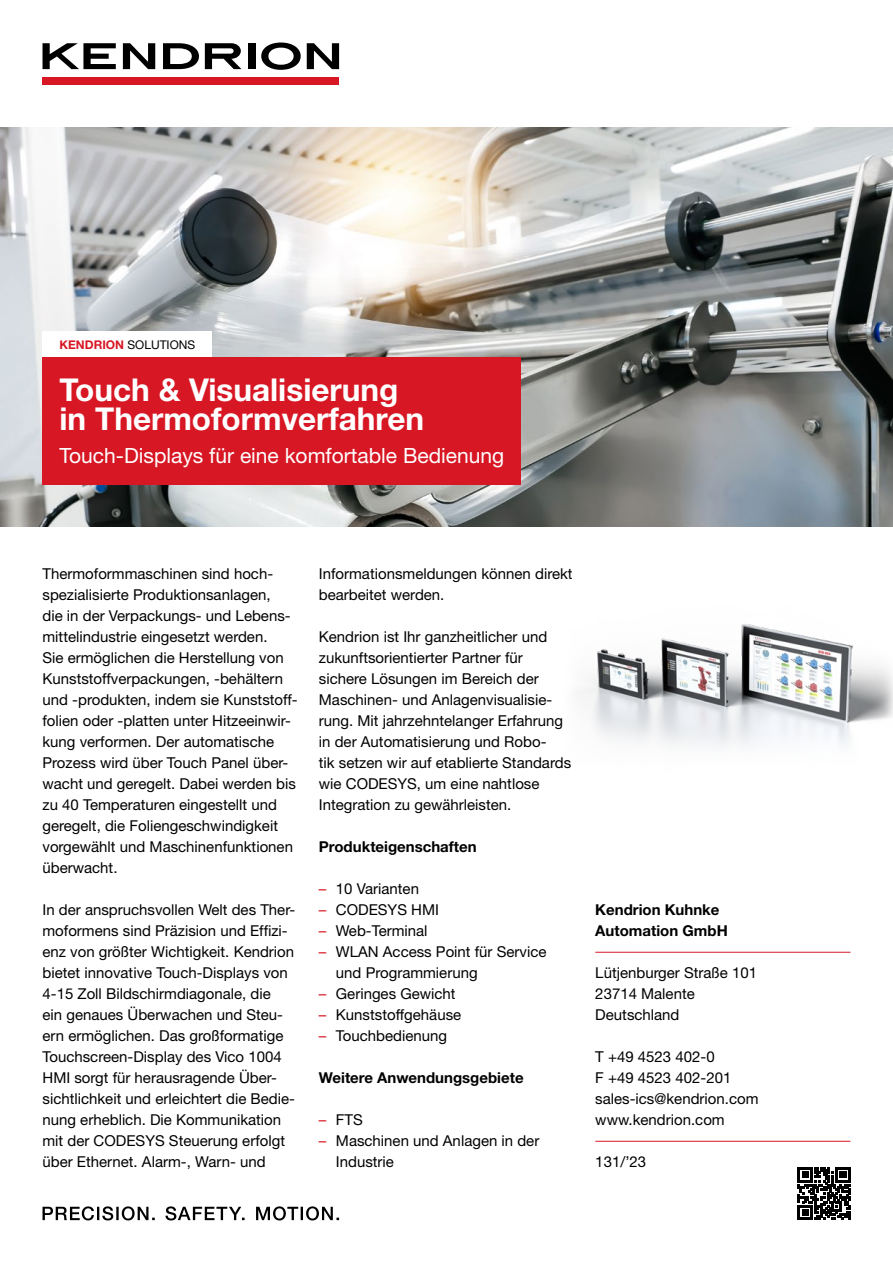
<style>
.page{position:relative;width:893px;height:1263px;background:#fff}
.page>*{position:absolute;margin:0;border:0;box-sizing:border-box;transform-origin:0 0}
.t1{font:700 31.5px/29.5px "Helvetica Neue LT Pro";color:#fff}
.t2{font:21px "Helvetica Neue LT Pro";color:#fff}
.t3{font:15px/21px "Helvetica Neue LT Pro";color:#000}
.t4{font:700 15px/21px "Helvetica Neue LT Pro";color:#000}
.t5{font:12px "Helvetica Neue LT Pro";color:#000}
.s1{font-weight:700;color:#d81724}
.s2{color:#d81724}
</style>
<div class="page">
<div style="left:248px;top:43px;width:7px;height:26px;background:#000"></div>
<svg style="left:261px;top:43px;width:40px;height:27px"></svg>
<svg style="left:163px;top:43px;width:36px;height:26px"></svg>
<svg style="left:43px;top:43px;width:73px;height:26px"></svg>
<svg style="left:205px;top:43px;width:36px;height:26px"></svg>
<div style="left:43px;top:78px;width:296px;height:7px;background:#d81724"></div>
<svg style="left:123px;top:43px;width:32px;height:26px"></svg>
<svg style="left:307px;top:43px;width:32px;height:26px"></svg>
<hr style="left:595px;top:952px;width:255px;height:1px;background:#d81724">
<hr style="left:595px;top:1141px;width:255px;height:1px;background:#d81724">
<svg style="left:43px;top:1206px;width:296px;height:14px"></svg>
<svg style="left:798px;top:1167px;width:52px;height:53px"></svg>
<img style="left:0;top:128px;width:893px;height:399px">
<img style="left:577px;top:624px;width:316px;height:122px">
<div style="left:43px;top:357px;width:478px;height:127px;background:#d81724"></div>
<div style="left:43px;top:331px;width:169px;height:26px;background:#fff"></div>
<p class="t5" style="left:60px;top:337px;width:137px"><span class="s1">KENDRION</span> SOLUTIONS</p>
<h1 class="t1" style="left:60px;top:374px;width:366px">Touch &amp; Visualisierung in Thermoformverfahren</h1>
<h2 class="t2" style="left:60px;top:443px;width:446px">Touch-Displays für eine komfortable Bedienung</h2>
<p class="t3" style="left:43px;top:563px;width:257px">Thermoformmaschinen sind hoch&shy;spezialisierte Produktionsanlagen,<br>die in der Verpackungs- und Lebens&shy;mittelindustrie eingesetzt werden.<br>Sie ermöglichen die Herstellung von Kunststoffverpackungen, -behältern und -produkten, indem sie Kunststoff&shy;folien oder -platten unter Hitzeeinwir&shy;kung verformen. Der automatische Prozess wird über Touch Panel über&shy;wacht und geregelt. Dabei werden bis zu 40 Temperaturen eingestellt und geregelt, die Foliengeschwindigkeit vorgewählt und Maschinenfunktionen überwacht.</p>
<p class="t3" style="left:43px;top:899px;width:254px">In der anspruchsvollen Welt des Ther&shy;moformens sind Präzision und Effizi&shy;enz von größter Wichtigkeit. Kendrion bietet innovative Touch-Displays von 4-15 Zoll Bildschirmdiagonale, die<br>ein genaues Überwachen und Steu&shy;ern ermöglichen. Das großformatige Touchscreen-Display des Vico 1004<br>HMI sorgt für herausragende Über&shy;sichtlichkeit und erleichtert die Bedie&shy;nung erheblich. Die Kommunikation mit der CODESYS Steuerung erfolgt über Ethernet. Alarm-, Warn- und</p>
<p class="t3" style="left:319px;top:563px;width:255px">Informationsmeldungen können direkt bearbeitet werden.</p>
<p class="t3" style="left:319px;top:626px;width:254px">Kendrion ist Ihr ganzheitlicher und zukunftsorientierter Partner für sichere Lösungen im Bereich der Maschinen- und Anlagenvisualisie&shy;rung. Mit jahrzehntelanger Erfahrung in der Automatisierung und Robo-<br>tik setzen wir auf etablierte Standards wie CODESYS, um eine nahtlose Integration zu gewährleisten.</p>
<p class="t4" style="left:319px;top:836px;width:159px">Produkteigenschaften</p>
<p class="t3" style="left:319px;top:878px;width:102px"><span class="s2">–</span> 10 Varianten</p>
<p class="t3" style="left:319px;top:899px;width:122px"><span class="s2">–</span> CODESYS HMI</p>
<p class="t3" style="left:319px;top:920px;width:110px"><span class="s2">–</span> Web-Terminal</p>
<p class="t3" style="left:336px;top:941px;width:212px;text-indent:-17px"><span class="s2">–</span> WLAN Access Point für Service und Programmierung</p>
<p class="t3" style="left:319px;top:983px;width:138px"><span class="s2">–</span> Geringes Gewicht</p>
<p class="t3" style="left:319px;top:1004px;width:144px"><span class="s2">–</span> Kunststoffgehäuse</p>
<p class="t3" style="left:319px;top:1025px;width:130px"><span class="s2">–</span> Touchbedienung</p>
<p class="t4" style="left:319px;top:1067px;width:206px">Weitere Anwendungsgebiete</p>
<p class="t3" style="left:319px;top:1109px;width:45px"><span class="s2">–</span> FTS</p>
<p class="t3" style="left:336px;top:1130px;width:205px;text-indent:-17px"><span class="s2">–</span> Maschinen und Anlagen in der<br>Industrie</p>
<p class="t4" style="left:595px;top:899px;width:134px">Kendrion Kuhnke<br>Automation GmbH</p>
<p class="t3" style="left:595px;top:962px;width:163px">Lütjenburger Straße 101<br>23714 Malente<br>Deutschland</p>
<p class="t3" style="left:595px;top:1046px;width:165px">T +49 4523 402-0<br>F +49 4523 402-201 sales-ics@kendrion.com www.kendrion.com</p>
<p class="t3" style="left:595px;top:1151px;width:52px">131/’23</p>
</div>
